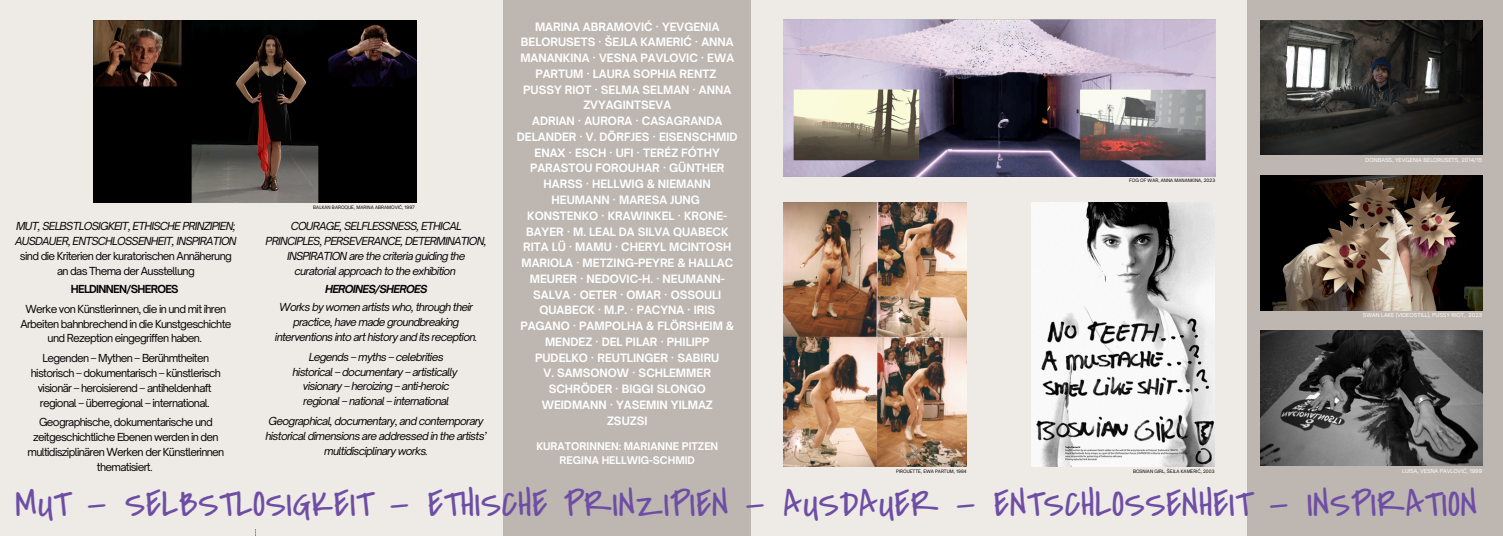
<style>
.page{position:relative;width:1503px;height:536px;background:#fff}
.page>*{position:absolute;margin:0;border:0;box-sizing:border-box;transform-origin:0 0}
.t1{font:37.62px "Covered By Your Grace";letter-spacing:.015em;color:#6e4da5}
.t2{font:700 11.03px/15.8px "Open Sauce One";color:#fff;text-align:center}
.t3{font:italic 10.59px/14.8px "Open Sauce One";letter-spacing:-.065em;color:#040303;text-align:center}
.t4{font:10.59px/14.8px "Open Sauce One";letter-spacing:-.065em;color:#040303;text-align:center}
.t5{font:700 10.59px "Open Sauce One";letter-spacing:-.065em;color:#040303}
.t6{font:italic 700 10.59px "Open Sauce One";letter-spacing:-.065em;color:#040303}
.t7{font:700 10.15px/13.9px "Open Sauce One";color:#fff;text-align:center}
.t8{font:5.34px "Open Sauce One";color:#fff}
.t9{font:4.38px "Open Sauce One";color:#000}
.s1{font-style:normal}
</style>
<div class="page">
<div style="left:0;top:0;width:1502px;height:535px;background:#eeeae5"></div>
<img style="left:94px;top:20px;width:323px;height:182px">
<div style="left:503px;top:0;width:248px;height:535px;background:#beb6b0"></div>
<div style="left:1247px;top:0;width:255px;height:535px;background:#beb6b0"></div>
<img style="left:1032px;top:203px;width:183px;height:263px">
<img style="left:1260px;top:330px;width:222px;height:135px">
<img style="left:1260px;top:20px;width:222px;height:135px">
<img style="left:784px;top:19px;width:431px;height:158px">
<img style="left:784px;top:202px;width:183px;height:264px">
<img style="left:1260px;top:175px;width:222px;height:135px">
<h3 class="t2" style="left:517px;top:19px;width:222px">MARINA ABRAMOVIĆ · YEVGENIA<br>BELORUSETS · ŠEJLA KAMERIĆ · ANNA<br>MANANKINA · VESNA PAVLOVIC · EWA<br>PARTUM · LAURA SOPHIA RENTZ<br>PUSSY RIOT · SELMA SELMAN · ANNA<br>ZVYAGINTSEVA<br>ADRIAN · AURORA · CASAGRANDA<br>DELANDER · V. DÖRFJES · EISENSCHMID<br>ENAX · ESCH · UFI · TERÉZ FÓTHY<br>PARASTOU FOROUHAR · GÜNTHER<br>HARSS · HELLWIG &amp; NIEMANN<br>HEUMANN · MARESA JUNG<br>KONSTENKO · KRAWINKEL · KRONE-<br>BAYER · M. LEAL DA SILVA QUABECK<br>RITA LÜ · MAMU · CHERYL MCINTOSH<br>MARIOLA · METZING-PEYRE &amp; HALLAC<br>MEURER · NEDOVIC-H. · NEUMANN-<br>SALVA · OETER · OMAR · OSSOULI<br>QUABECK · M.P. · PACYNA · IRIS<br>PAGANO · PAMPOLHA &amp; FLÖRSHEIM &amp;<br>MENDEZ · DEL PILAR · PHILIPP<br>PUDELKO · REUTLINGER · SABIRU<br>V. SAMSONOW · SCHLEMMER<br>SCHRÖDER · BIGGI SLONGO<br>WEIDMANN · YASEMIN YILMAZ<br>ZSUZSI</h3>
<h3 class="t8" style="left:1365px;top:156px;width:118px">DONBASS, YEVGENIA BELORUSETS, 2014/15</h3>
<h2 class="t9" style="left:1129px;top:178px;width:88px">FOG OF WAR, ANNA MANANKINA, 2023</h2>
<h3 class="t9" style="left:313px;top:205px;width:103px">BALKAN BAROQUE, MARINA ABRAMOVIĆ, 1997</h3>
<h2 class="t3" style="left:266px;top:219px;width:223px">COURAGE, SELFLESSNESS, ETHICAL PRINCIPLES, PERSEVERANCE, DETERMINATION, INSPIRATION are the criteria guiding the curatorial approach to the exhibition</h2>
<h2 class="t6" style="left:325px;top:282px;width:104px">HEROINES/SHEROES</h2>
<p class="t3" style="left:275px;top:300px;width:204px">Works by women artists who, through their practice, have made groundbreaking interventions into art history and its reception.</p>
<h4 class="t3" style="left:292px;top:349px;width:167px">Legends – myths – celebrities historical – documentary – artistically visionary – heroizing – anti-heroic regional – national – international</h4>
<p class="t3" style="left:265px;top:413px;width:223px">Geographical, documentary, and contemporary historical dimensions are addressed in the artists’ multidisciplinary works.</p>
<h4 class="t1" style="left:15px;top:479px;width:1463px">MUT — SELBSTLOSIGKEIT — ETHISCHE PRINZIPIEN — AUSDAUER — ENTSCHLOSSENHEIT — INSPIRATION</h4>
<p class="t3" style="left:15px;top:219px;width:223px">MUT, SELBSTLOSIGKEIT, ETHISCHE PRINZIPIEN; AUSDAUER, ENTSCHLOSSENHEIT, INSPIRATION <span class="s1">sind die Kriterien der kuratorischen Annäherung an das Thema der Ausstellung</span></p>
<h4 class="t5" style="left:71px;top:282px;width:109px">HELDINNEN/SHEROES</h4>
<p class="t4" style="left:20px;top:301px;width:213px">Werke von Künstlerinnen, die in und mit ihren<br>Arbeiten bahnbrechend in die Kunstgeschichte und Rezeption eingegriffen haben.</p>
<p class="t4" style="left:31px;top:350px;width:192px">Legenden – Mythen – Berühmtheiten historisch – dokumentarisch – künstlerisch visionär – heroisierend – antiheldenhaft regional – überregional – international.</p>
<p class="t4" style="left:27px;top:414px;width:198px">Geographische, dokumentarische und zeitgeschichtliche Ebenen werden in den multidisziplinären Werken der Künstlerinnen thematisiert.</p>
<h3 class="t8" style="left:1363px;top:312px;width:121px">SWAN LAKE (VIDEOSTILL), PUSSY RIOT, 2023</h3>
<p class="t7" style="left:536px;top:439px;width:183px">KURATORINNEN: MARIANNE PITZEN<br>REGINA HELLWIG-SCHMID</p>
<h3 class="t9" style="left:896px;top:468px;width:72px">PIROUETTE, EWA PARTUM, 1984</h3>
<p class="t9" style="left:1133px;top:468px;width:83px">BOSNIAN GIRL, ŠEJLA KAMERIĆ, 2003</p>
<p class="t8" style="left:1402px;top:467px;width:82px">LUISA, VESNA PAVLOVIĆ, 1999</p>
</div>
